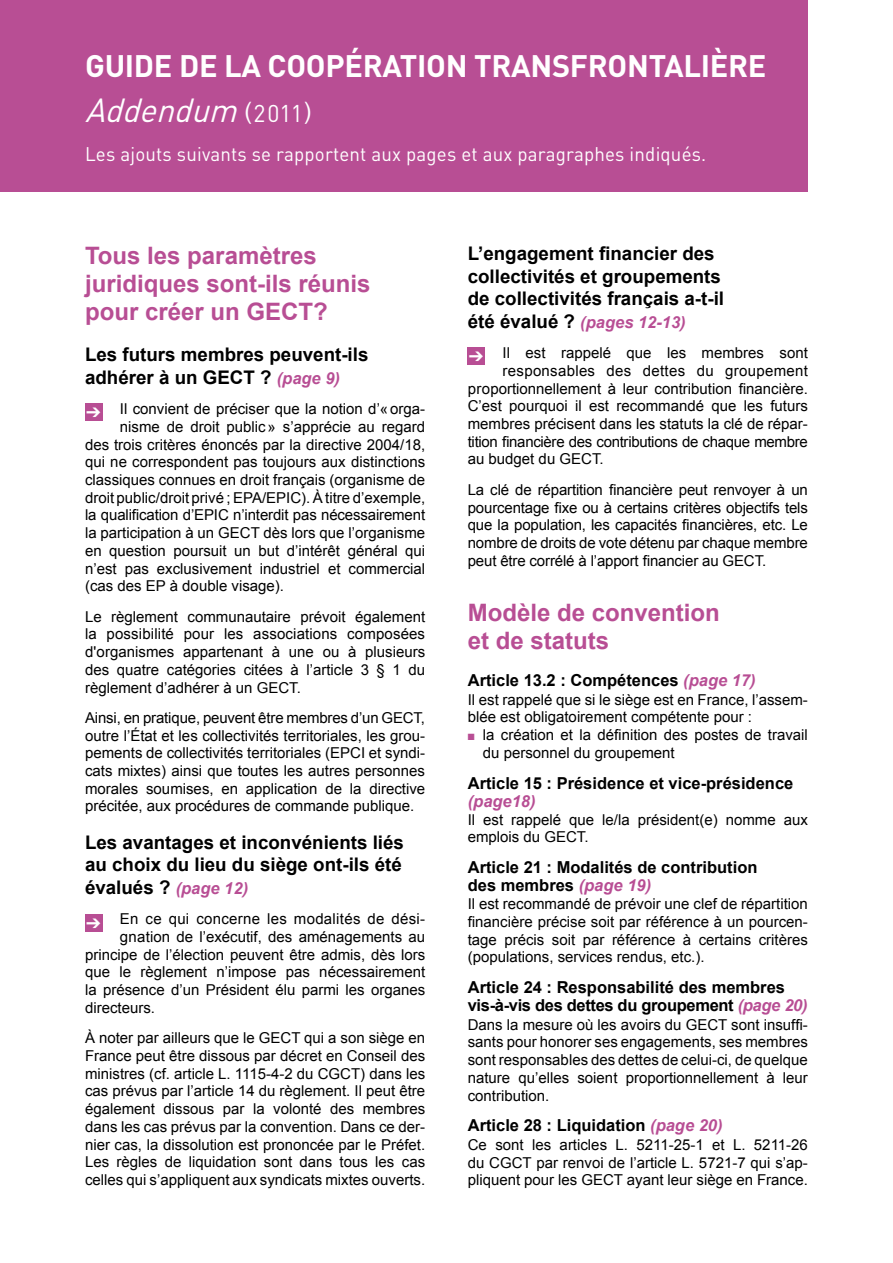
<style>
.page{position:relative;width:893px;height:1263px;background:#fff}
.page>*{position:absolute;margin:0;border:0;box-sizing:border-box;transform-origin:0 0}
.t1{font:italic 33px "DIN";color:#fff;scale:.96 1}
.t2{font:700 30.75px "DIN";letter-spacing:-.01em;color:#fff}
.t3{font:700 24px/27.8px "Arial";color:#b84e94}
.t4{font:19.5px "DIN";letter-spacing:.01em;color:#fff;scale:.96 1}
.t5{font:700 18.75px/22.5px "Arial";color:#000}
.t6{font:700 16.5px/18px "Arial";color:#000}
.t7{font:italic 700 16.5px "Arial";color:#b84e94}
.t8{font:15px/17.7px "Arial";color:#000;text-align:justify}
.t9{font:15px "Arial";letter-spacing:.02em;color:#000}
.t10{font:15px "Arial";letter-spacing:-.02em;color:#000}
.s1{font-family:"Arial";font-style:normal;font-size:24px}
.s2{font-style:normal;font-size:24px}
.s3{font-style:italic;font-size:16.5px;color:#b84e94}
.s4{font-style:normal;font-size:18.75px;color:#000}
.s5{font-style:italic;color:#b84e94}
.s6{color:#b84e94}
</style>
<div class="page">
<div style="left:85px;top:404px;width:17px;height:17px;background:#b84e94"></div>
<div style="left:85px;top:914px;width:17px;height:17px;background:#b84e94"></div>
<div style="left:468px;top:348px;width:17px;height:17px;background:#b84e94"></div>
<div style="left:0;top:0;width:808px;height:191px;background:#b84e94"></div>
<h2 class="t2" style="left:85px;top:45px;width:683px">GUIDE DE LA COOPÉRATION TRANSFRONTALIÈRE</h2>
<h1 class="t1" style="left:85px;top:89px;width:237px">Addendum <span class="s1">(</span> <span class="s2">2 0 1 1</span> <span class="s1">)</span></h1>
<h3 class="t4" style="left:85px;top:141px;width:649px">Les ajouts suivants se rapportent aux pages et aux paragraphes indiqués.</h3>
<h3 class="t3" style="left:85px;top:243px;width:287px">Tous les paramètres juridiques sont-ils réunis pour créer un GECT?</h3>
<p class="t5" style="left:85px;top:344px;width:285px">Les futurs membres peuvent-ils adhérer à un GECT ? <span class="s3">(page 9)</span></p>
<p class="t8" style="left:120px;top:400px;width:307px">Il convient de préciser que la notion d’«orga-</p>
<p class="t8" style="left:120px;top:418px;width:307px">nisme de droit public» s’apprécie au regard</p>
<p class="t8" style="left:85px;top:436px;width:342px">des trois critères énoncés par la directive 2004/18,</p>
<p class="t8" style="left:85px;top:453px;width:342px">qui ne correspondent pas toujours aux distinctions</p>
<p class="t8" style="left:85px;top:471px;width:342px">classiques connues en droit français (organisme de</p>
<p class="t8" style="left:85px;top:489px;width:342px">droit public/droit privé ; EPA/EPIC). À titre d’exemple,</p>
<p class="t8" style="left:85px;top:506px;width:342px">la qualification d’EPIC n’interdit pas nécessairement</p>
<p class="t8" style="left:85px;top:524px;width:342px">la participation à un GECT dès lors que l’organisme</p>
<p class="t8" style="left:85px;top:542px;width:342px">en question poursuit un but d’intérêt général qui</p>
<p class="t8" style="left:85px;top:560px;width:342px">n’est pas exclusivement industriel et commercial</p>
<p class="t8" style="left:85px;top:577px;width:200px">(cas des EP à double visage).</p>
<p class="t8" style="left:85px;top:608px;width:342px">Le règlement communautaire prévoit également la possibilité pour les associations composées d'organismes appartenant à une ou à plusieurs des quatre catégories citées à l’article 3 § 1 du règlement d’adhérer à un GECT.</p>
<p class="t8" style="left:85px;top:709px;width:342px">Ainsi, en pratique, peuvent être membres d’un GECT, outre l’État et les collectivités territoriales, les grou&shy;pements de collectivités territoriales (EPCI et syndi&shy;cats mixtes) ainsi que toutes les autres personnes morales soumises, en application de la directive précitée, aux procédures de commande publique.</p>
<p class="t5" style="left:85px;top:832px;width:320px;text-align:justify">Les avantages et inconvénients liés au choix du lieu du siège ont-ils été évalués ? <span class="s3">(page 12)</span></p>
<p class="t9" style="left:120px;top:909px;width:307px">En ce qui concerne les modalités de dési-</p>
<p class="t8" style="left:120px;top:928px;width:307px">gnation de l’exécutif, des aménagements au</p>
<p class="t8" style="left:85px;top:946px;width:342px">principe de l’élection peuvent être admis, dès lors</p>
<p class="t8" style="left:85px;top:963px;width:342px">que le règlement n’impose pas nécessairement</p>
<p class="t8" style="left:85px;top:981px;width:342px">la présence d’un Président élu parmi les organes</p>
<p class="t8" style="left:85px;top:999px;width:72px">directeurs.</p>
<p class="t8" style="left:85px;top:1029px;width:342px">À noter par ailleurs que le GECT qui a son siège en France peut être dissous par décret en Conseil des ministres (cf. article L. 1115-4-2 du CGCT) dans les cas prévus par l’article 14 du règlement. Il peut être également dissous par la volonté des membres dans les cas prévus par la convention. Dans ce der&shy;nier cas, la dissolution est prononcée par le Préfet.<br>Les règles de liquidation sont dans tous les cas celles qui s’appliquent aux syndicats mixtes ouverts.</p>
<p class="t5" style="left:468px;top:243px;width:258px">L’engagement financier des collectivités et groupements de collectivités français a-t-il</p>
<p class="t7" style="left:468px;top:311px;width:220px"><span class="s4">été évalué ?</span> (pages 12-13)</p>
<p class="t8" style="left:503px;top:344px;width:307px">Il est rappelé que les membres sont</p>
<p class="t9" style="left:503px;top:361px;width:307px">responsables des dettes du groupement</p>
<p class="t8" style="left:468px;top:380px;width:342px">proportionnellement à leur contribution financière.</p>
<p class="t8" style="left:468px;top:397px;width:342px">C’est pourquoi il est recommandé que les futurs</p>
<p class="t8" style="left:468px;top:415px;width:342px">membres précisent dans les statuts la clé de répar-</p>
<p class="t10" style="left:468px;top:432px;width:342px">tition financière des contributions de chaque membre</p>
<p class="t8" style="left:468px;top:450px;width:137px">au budget du GECT.</p>
<p class="t8" style="left:468px;top:481px;width:342px">La clé de répartition financière peut renvoyer à un pourcentage fixe ou à certains critères objectifs tels que la population, les capacités financières, etc. Le nombre de droits de vote détenu par chaque membre peut être corrélé à l’apport financier au GECT.</p>
<h3 class="t3" style="left:468px;top:600px;width:254px">Modèle de convention et de statuts</h3>
<p class="t6" style="left:468px;top:672px;width:289px">Article 13.2 : Compétences <span class="s5">(page 17)</span></p>
<p class="t8" style="left:468px;top:691px;width:342px">Il est rappelé que si le siège est en France, l’assem&shy;blée est obligatoirement compétente pour :</p>
<p class="t8" style="left:483px;top:726px;width:326px;text-indent:-15px"><span class="s6">■</span> la création et la définition des postes de travail du personnel du groupement</p>
<p class="t6" style="left:468px;top:774px;width:327px">Article 15 : Présidence et vice-présidence</p>
<p class="t7" style="left:468px;top:790px;width:69px">(page18)</p>
<p class="t8" style="left:468px;top:811px;width:342px">Il est rappelé que le/la président(e) nomme aux emplois du GECT.</p>
<p class="t6" style="left:468px;top:859px;width:291px">Article 21 : Modalités de contribution des membres <span class="s5">(page 19)</span></p>
<p class="t8" style="left:468px;top:895px;width:342px">Il est recommandé de prévoir une clef de répartition financière précise soit par référence à un pourcen&shy;tage précis soit par référence à certains critères (populations, services rendus, etc.).</p>
<p class="t6" style="left:468px;top:979px;width:341px">Article 24 : Responsabilité des membres vis-à-vis des dettes du groupement <span class="s5">(page 20)</span></p>
<p class="t8" style="left:468px;top:1016px;width:342px">Dans la mesure où les avoirs du GECT sont insuffi&shy;sants pour honorer ses engagements, ses membres sont responsables des dettes de celui-ci, de quelque nature qu’elles soient proportionnellement à leur contribution.</p>
<p class="t6" style="left:468px;top:1117px;width:256px">Article 28 : Liquidation <span class="s5">(page 20)</span></p>
<p class="t8" style="left:468px;top:1136px;width:342px">Ce sont les articles L. 5211-25-1 et L. 5211-26 du CGCT par renvoi de l’article L. 5721-7 qui s’ap&shy;pliquent pour les GECT ayant leur siège en France.</p>
</div>
